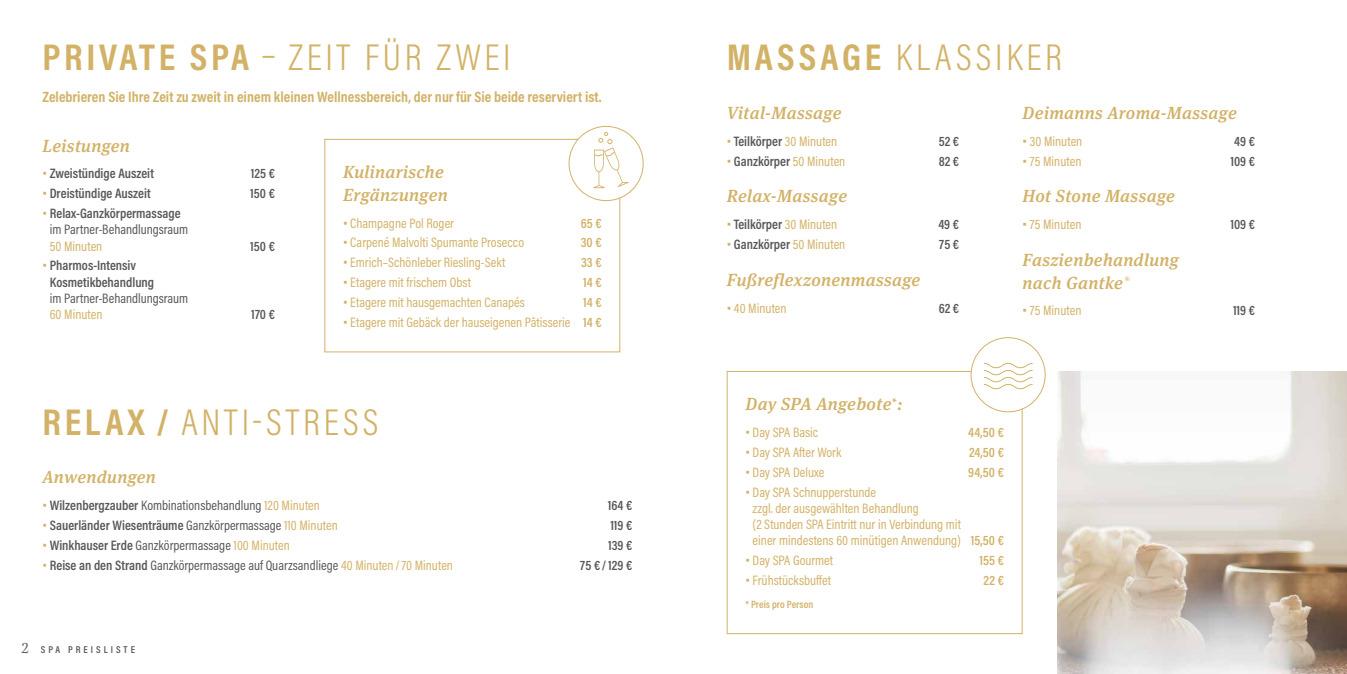
<style>
.page{position:relative;width:1347px;height:674px;background:#fff}
.page>*{position:absolute;margin:0;border:0;box-sizing:border-box;transform-origin:0 0}
.t1{font:300 37.5px "Acumin Pro Cond";letter-spacing:.1em;color:#d2b267}
.t2{font:italic 500 17.5px/22.5px "Meta Serif Pro";letter-spacing:.02em;color:#d2b267}
.t3{font:700 15px "Acumin Pro Cond";color:#d2b267}
.t4{font:13.75px/16.2px "Acumin Pro Cond";color:#d2b267}
.t5{font:600 13.75px/16.2px "Acumin Pro Cond";color:#58585a}
.t6{font:13.75px/16.2px "Acumin Pro Cond";color:#58585a;text-align:center}
.t7{font:600 13.75px "Acumin Pro Cond";letter-spacing:.005em;color:#d2b267}
.t8{font:600 10.62px "Acumin Pro Cond";color:#d2b267}
.t9{font:600 10px "Acumin Pro Cond";letter-spacing:.3em;color:#58585a}
.t10{font:italic 500 6.25px "Meta Serif Pro";color:#d2b267}
.s1{font-weight:700}
.s2{font-weight:400;font-size:18.75px;color:#d2b267}
.s3{font-size:18.75px;color:#d2b267}
.s4{font-weight:600}
.s5{font-size:18.75px}
.s6{color:#d2b267}
.s7{font-weight:400}
.s8{font-weight:400;color:#d2b267}
.s9{font-family:"Latienne Pro";font-weight:400;font-size:15px}
</style>
<div class="page">
<div style="left:324px;top:139px;width:296px;height:213px;border:1px solid #d2b267"></div>
<div style="left:726px;top:371px;width:296px;height:262px;border:1px solid #d2b267"></div>
<div style="left:569px;top:126px;width:74px;height:74px;background:#fff;border-radius:50%"></div>
<div style="left:568px;top:126px;width:75px;height:75px;border:1px solid #d2b267;border-radius:50%"></div>
<img style="left:1057px;top:371px;width:289px;height:302px">
<div style="left:971px;top:337px;width:74px;height:74px;background:#fff;border-radius:50%"></div>
<div style="left:970px;top:337px;width:75px;height:75px;border:1px solid #d2b267;border-radius:50%"></div>
<svg style="left:983px;top:363px;width:49px;height:26px"></svg>
<svg style="left:593px;top:132px;width:35px;height:56px"></svg>
<h1 class="t1" style="left:43px;top:33px;width:470px"><span class="s1">PRIVATE SPA</span> – ZEIT FÜR ZWEI</h1>
<p class="t3" style="left:43px;top:87px;width:561px">Zelebrieren Sie Ihre Zeit zu zweit in einem kleinen Wellnessbereich, der nur für Sie beide reserviert ist.</p>
<p class="t2" style="left:43px;top:133px;width:89px">Leistungen</p>
<p class="t5" style="left:43px;top:165px;width:113px"><span class="s2">•</span> Zweistündige Auszeit</p>
<p class="t5" style="left:251px;top:165px;width:26px">125 €</p>
<p class="t5" style="left:43px;top:185px;width:110px"><span class="s2">•</span> Dreistündige Auszeit</p>
<p class="t5" style="left:250px;top:185px;width:26px">150 €</p>
<p class="t6" style="left:43px;top:205px;width:147px"><span class="s3">•</span> <span class="s4">Relax-Ganzkörpermassage </span>im Partner-Behandlungsraum</p>
<p class="t4" style="left:50px;top:237px;width:54px">50 Minuten</p>
<p class="t5" style="left:250px;top:237px;width:26px">150 €</p>
<p class="t5" style="left:50px;top:257px;width:106px;text-indent:-7px"><span class="s2">•</span> Pharmos-Intensiv<br>Kosmetikbehandlung</p>
<p class="t6" style="left:50px;top:290px;width:140px">im Partner-Behandlungsraum</p>
<p class="t4" style="left:50px;top:306px;width:54px">60 Minuten</p>
<p class="t5" style="left:251px;top:306px;width:25px">170 €</p>
<p class="t2" style="left:343px;top:159px;width:106px">Kulinarische<br>Ergänzungen</p>
<p class="t4" style="left:343px;top:214px;width:112px"><span class="s5">•</span> Champagne Pol Roger</p>
<p class="t7" style="left:580px;top:213px;width:22px">65 €</p>
<p class="t4" style="left:343px;top:234px;width:183px"><span class="s5">•</span> Carpené Malvolti Spumante Prosecco</p>
<p class="t7" style="left:580px;top:233px;width:22px">30 €</p>
<p class="t4" style="left:343px;top:254px;width:164px"><span class="s5">•</span> Emrich–Schönleber Riesling-Sekt</p>
<p class="t7" style="left:581px;top:253px;width:22px">33 €</p>
<p class="t4" style="left:343px;top:273px;width:129px"><span class="s5">•</span> Etagere mit frischem Obst</p>
<p class="t7" style="left:583px;top:273px;width:20px">14 €</p>
<p class="t4" style="left:343px;top:293px;width:183px"><span class="s5">•</span> Etagere mit hausgemachten Canapés</p>
<p class="t7" style="left:583px;top:293px;width:20px">14 €</p>
<p class="t4" style="left:343px;top:313px;width:260px"><span class="s5">•</span> Etagere mit Gebäck der hauseigenen Pâtisserie <span class="s4">14 €</span></p>
<h1 class="t1" style="left:43px;top:397px;width:337px"><span class="s1">RELAX /</span> ANTI-STRESS</h1>
<p class="t2" style="left:43px;top:464px;width:115px">Anwendungen</p>
<p class="t6" style="left:43px;top:496px;width:279px"><span class="s3">•</span> <span class="s4">Wilzenbergzauber</span> Kombinationsbehandlung <span class="s6">120 Minuten</span></p>
<p class="t5" style="left:608px;top:496px;width:26px">164 €</p>
<p class="t5" style="left:43px;top:516px;width:297px"><span class="s2">•</span> Sauerländer Wiesenträume <span class="s7">Ganzkörpermassage</span> <span class="s8">110 Minuten</span></p>
<p class="t5" style="left:610px;top:516px;width:23px">119 €</p>
<p class="t6" style="left:43px;top:536px;width:249px"><span class="s3">•</span> <span class="s4">Winkhauser Erde</span> Ganzkörpermassage <span class="s6">100 Minuten</span></p>
<p class="t5" style="left:608px;top:536px;width:26px">139 €</p>
<p class="t6" style="left:43px;top:556px;width:412px"><span class="s3">•</span> <span class="s4">Reise an den Strand</span> Ganzkörpermassage auf Quarzsandliege <span class="s6">40 Minuten /70 Minuten</span></p>
<p class="t5" style="left:580px;top:556px;width:54px">75 €/129 €</p>
<p class="t9" style="left:21px;top:642px;width:115px"><span class="s9">2</span> SPA PREISLISTE</p>
<h1 class="t1" style="left:726px;top:33px;width:337px"><span class="s1">MASSAGE</span> KLASSIKER</h1>
<p class="t2" style="left:726px;top:100px;width:116px">Vital-Massage</p>
<p class="t5" style="left:726px;top:132px;width:112px"><span class="s2">•</span> Teilkörper <span class="s8">30 Minuten</span></p>
<p class="t5" style="left:938px;top:132px;width:22px">52 €</p>
<p class="t5" style="left:726px;top:152px;width:120px"><span class="s2">•</span> Ganzkörper <span class="s8">50 Minuten</span></p>
<p class="t5" style="left:938px;top:152px;width:22px">82 €</p>
<p class="t2" style="left:726px;top:184px;width:122px">Relax-Massage</p>
<p class="t5" style="left:726px;top:216px;width:112px"><span class="s2">•</span> Teilkörper <span class="s8">30 Minuten</span></p>
<p class="t5" style="left:938px;top:216px;width:22px">49 €</p>
<p class="t5" style="left:726px;top:236px;width:120px"><span class="s2">•</span> Ganzkörper <span class="s8">50 Minuten</span></p>
<p class="t5" style="left:939px;top:236px;width:21px">75 €</p>
<p class="t2" style="left:726px;top:267px;width:195px">Fußreflexzonenmassage</p>
<p class="t4" style="left:726px;top:299px;width:61px"><span class="s5">•</span> 40 Minuten</p>
<p class="t5" style="left:938px;top:299px;width:22px">62 €</p>
<p class="t2" style="left:1022px;top:100px;width:216px">Deimanns Aroma-Massage</p>
<p class="t4" style="left:1022px;top:133px;width:61px"><span class="s5">•</span> 30 Minuten</p>
<p class="t5" style="left:1234px;top:132px;width:22px">49 €</p>
<p class="t4" style="left:1022px;top:152px;width:60px"><span class="s5">•</span> 75 Minuten</p>
<p class="t5" style="left:1230px;top:152px;width:26px">109 €</p>
<p class="t2" style="left:1022px;top:184px;width:154px">Hot Stone Massage</p>
<p class="t4" style="left:1022px;top:216px;width:60px"><span class="s5">•</span> 75 Minuten</p>
<p class="t5" style="left:1230px;top:216px;width:26px">109 €</p>
<p class="t2" style="left:1022px;top:247px;width:158px">Faszienbehandlung nach Gantke</p>
<p class="t10" style="left:1124px;top:274px;width:6px">®</p>
<p class="t4" style="left:1022px;top:302px;width:60px"><span class="s5">•</span> 75 Minuten</p>
<p class="t5" style="left:1233px;top:302px;width:23px">119 €</p>
<p class="t2" style="left:745px;top:391px;width:159px">Day SPA Angebote<sup>*</sup>:</p>
<p class="t4" style="left:745px;top:423px;width:74px"><span class="s5">•</span> Day SPA Basic</p>
<p class="t7" style="left:968px;top:423px;width:37px">44,50 €</p>
<p class="t4" style="left:745px;top:443px;width:97px"><span class="s5">•</span> Day SPA After Work</p>
<p class="t7" style="left:969px;top:443px;width:36px">24,50 €</p>
<p class="t4" style="left:745px;top:463px;width:81px"><span class="s5">•</span> Day SPA Deluxe</p>
<p class="t7" style="left:968px;top:462px;width:37px">94,50 €</p>
<p class="t4" style="left:752px;top:483px;width:253px;text-indent:-7px"><span class="s5">•</span> Day SPA Schnupperstunde<br>zzgl. der ausgewählten Behandlung<br>(2 Stunden SPA Eintritt nur in Verbindung mit<br>einer mindestens 60 minütigen Anwendung) <span class="s4">15,50 €</span></p>
<p class="t4" style="left:745px;top:551px;width:89px"><span class="s5">•</span> Day SPA Gourmet</p>
<p class="t7" style="left:979px;top:551px;width:26px">155 €</p>
<p class="t4" style="left:745px;top:571px;width:87px"><span class="s5">•</span> Frühstücksbuffet</p>
<p class="t7" style="left:983px;top:571px;width:22px">22 €</p>
<p class="t8" style="left:745px;top:597px;width:69px">* Preis pro Person</p>
</div>
